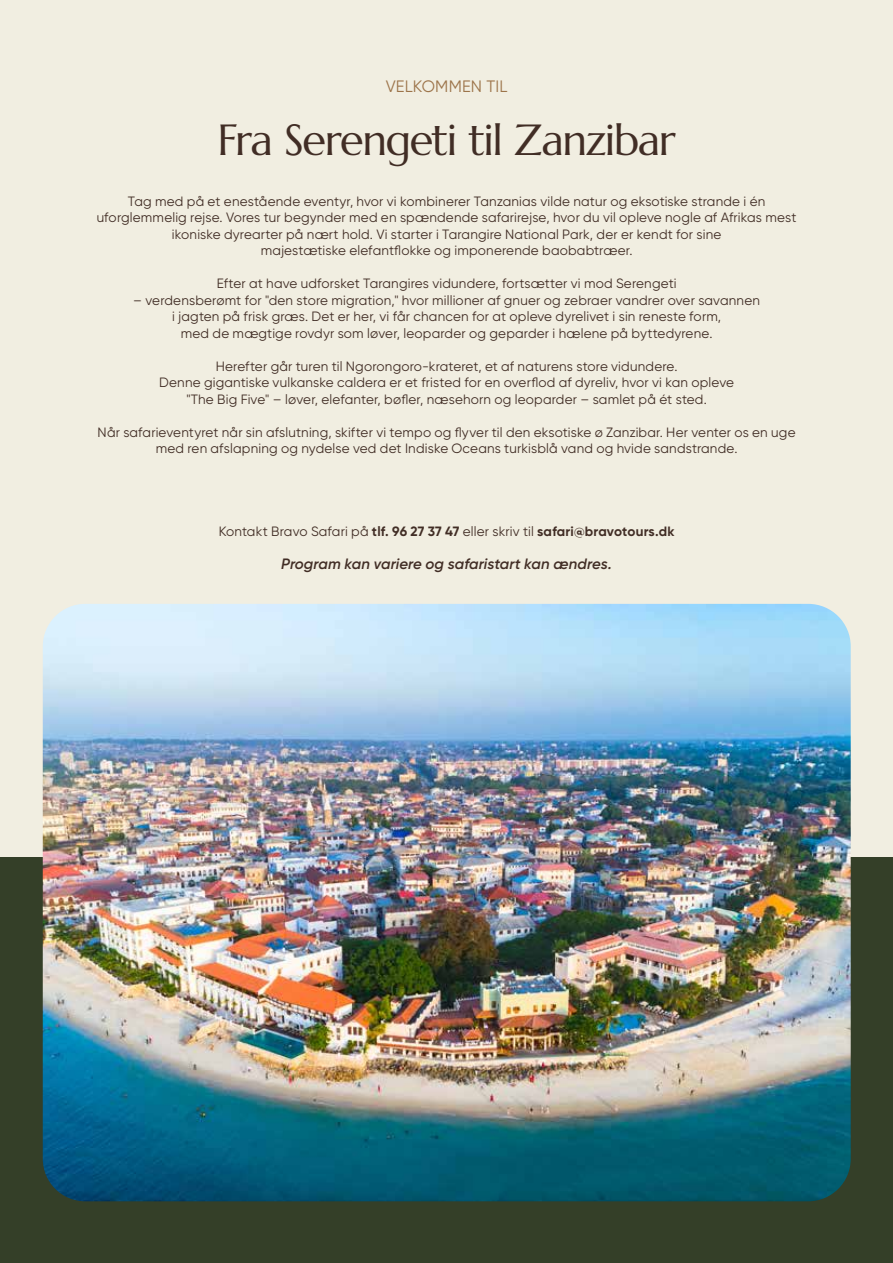
<style>
.page{position:relative;width:893px;height:1263px;background:#f1eee1}
.page>*{position:absolute;margin:0;border:0;box-sizing:border-box;transform-origin:0 0}
.t1{font:43.5px "Marcellus";letter-spacing:-.035em;color:#412d25}
.t2{font:16.5px "Gilroy";letter-spacing:.005em;color:#9c744a}
.t3{font:italic 600 15px "Gilroy";letter-spacing:.005em;color:#412d25}
.t4{font:13.5px/16.5px "Gilroy";letter-spacing:.015em;color:#412d25;text-align:center}
.s1{font-weight:700}
</style>
<div class="page">
<div style="left:0;top:857px;width:893px;height:406px;background:#343f28"></div>
<img style="left:43px;top:604px;width:808px;height:597px">
<p class="t2" style="left:386px;top:76px;width:123px">VELKOMMEN TIL</p>
<h1 class="t1" style="left:217px;top:113px;width:460px">Fra Serengeti til Zanzibar</h1>
<p class="t4" style="left:97px;top:193px;width:701px">Tag med på et enestående eventyr, hvor vi kombinerer Tanzanias vilde natur og eksotiske strande i én uforglemmelig rejse. Vores tur begynder med en spændende safarirejse, hvor du vil opleve nogle af Afrikas mest ikoniske dyrearter på nært hold. Vi starter i Tarangire National Park, der er kendt for sine<br>majestætiske elefantflokke og imponerende baobabtræer.</p>
<p class="t4" style="left:217px;top:275px;width:461px">Efter at have udforsket Tarangires vidundere, fortsætter vi mod Serengeti</p>
<p class="t4" style="left:133px;top:292px;width:628px">– verdensberømt for "den store migration," hvor millioner af gnuer og zebraer vandrer over savannen i jagten på frisk græs. Det er her, vi får chancen for at opleve dyrelivet i sin reneste form,<br>med de mægtige rovdyr som løver, leoparder og geparder i hælene på byttedyrene.</p>
<p class="t4" style="left:159px;top:358px;width:576px">Herefter går turen til Ngorongoro-krateret, et af naturens store vidundere.<br>Denne gigantiske vulkanske caldera er et fristed for en overflod af dyreliv, hvor vi kan opleve "The Big Five" – løver, elefanter, bøfler, næsehorn og leoparder – samlet på ét sted.</p>
<p class="t4" style="left:98px;top:424px;width:699px">Når safarieventyret når sin afslutning, skifter vi tempo og flyver til den eksotiske ø Zanzibar. Her venter os en uge med ren afslapning og nydelse ved det Indiske Oceans turkisblå vand og hvide sandstrande.</p>
<p class="t4" style="left:219px;top:523px;width:457px">Kontakt Bravo Safari på <span class="s1">tlf. 96 27 37 47</span> eller skriv til <span class="s1">safari@bravotours.dk</span></p>
<p class="t3" style="left:281px;top:554px;width:332px">Program kan variere og safaristart kan ændres.</p>
</div>
